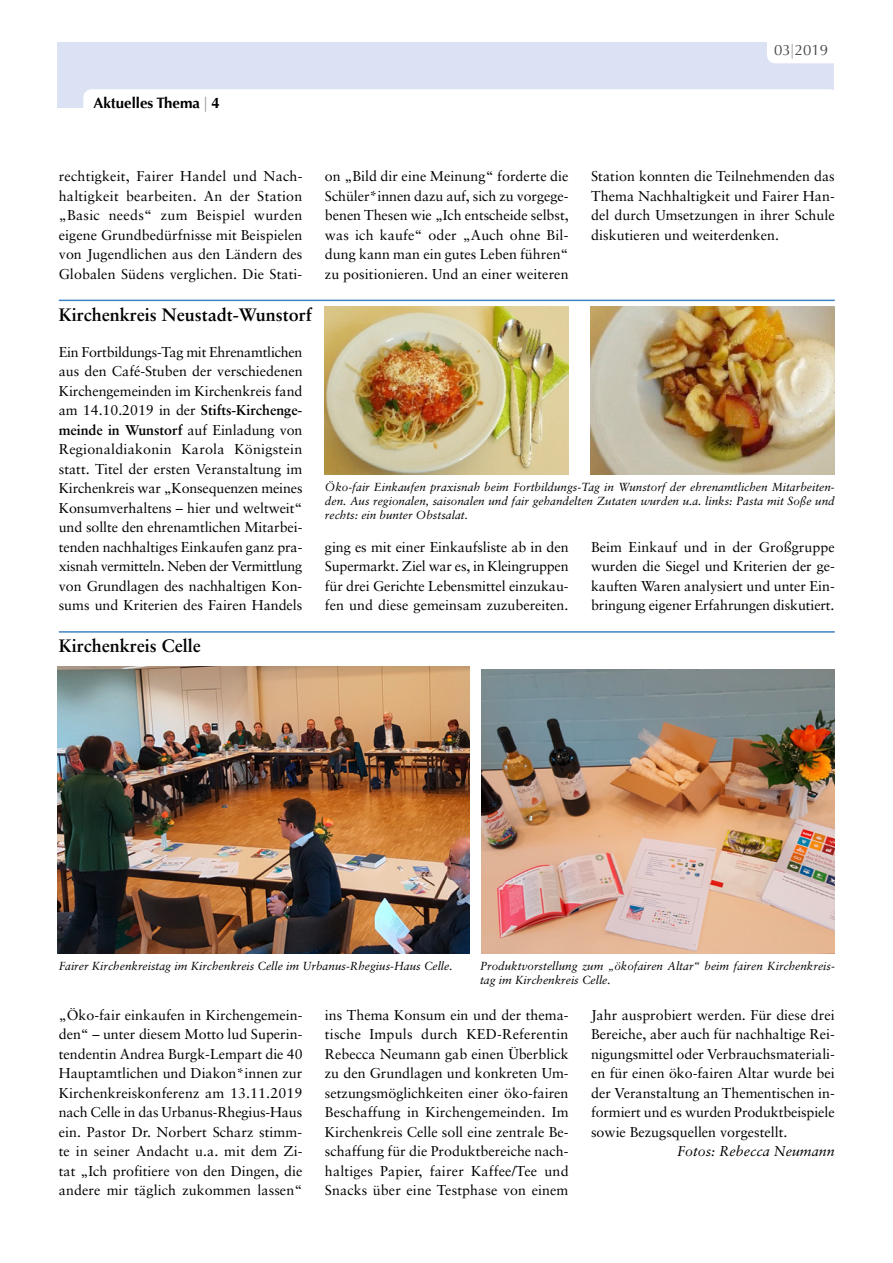
<style>
.page{position:relative;width:893px;height:1263px;background:#fff}
.page>*{position:absolute;margin:0;border:0;box-sizing:border-box;transform-origin:0 0}
.t1{font:700 18px "Sabon LT";color:#000}
.t2{font:700 15px "Optima";color:#000}
.t3{font:15px "Optima";color:#474747}
.t4{font:14.25px/19.5px "Sabon LT";color:#000;text-align:justify}
.t5{font:italic 14.25px "Sabon LT";color:#000}
.t6{font:italic 11.7px/14.1px "Sabon LT";color:#000;text-align:justify}
.s1{font-family:"Myriad Pro";font-weight:400;font-stretch:condensed;color:#9c9d9d}
.s2{font-family:"Myriad Pro";font-stretch:condensed;color:#ababab}
.s3{font-weight:700}
</style>
<div class="page">
<div style="left:58px;top:42px;width:776px;height:66px;background:#dbe2f4"></div>
<div style="left:767px;top:26px;width:75px;height:37px;background:#fff;border-radius:9px"></div>
<div style="left:83px;top:89px;width:755px;height:38px;background:#fff;border-radius:9px"></div>
<hr style="left:59px;top:300px;width:776px;height:1px;background:#3f84c5">
<hr style="left:59px;top:631px;width:776px;height:2px;background:#3f84c5">
<img style="left:325px;top:306px;width:244px;height:168px">
<img style="left:591px;top:306px;width:243px;height:168px">
<img style="left:481px;top:670px;width:353px;height:283px">
<img style="left:58px;top:666px;width:411px;height:287px">
<p class="t2" style="left:93px;top:94px;width:128px">Aktuelles Thema <span class="s1">|</span> 4</p>
<p class="t3" style="left:774px;top:41px;width:56px">03<span class="s2">|</span>2019</p>
<p class="t4" style="left:59px;top:166px;width:245px">rechtigkeit, Fairer Handel und Nach&shy;haltigkeit bearbeiten. An der Station „Basic needs“ zum Beispiel wurden eigene Grundbedürfnisse mit Beispielen von Jugendlichen aus den Ländern des Globalen Südens verglichen. Die Stati-</p>
<p class="t4" style="left:325px;top:166px;width:245px">on „Bild dir eine Meinung“ forderte die Schüler*innen dazu auf, sich zu vorgege&shy;benen Thesen wie „Ich entscheide selbst, was ich kaufe“ oder „Auch ohne Bil&shy;dung kann man ein gutes Leben führen“ zu positionieren. Und an einer weiteren</p>
<p class="t4" style="left:591px;top:166px;width:245px">Station konnten die Teilnehmenden das Thema Nachhaltigkeit und Fairer Han&shy;del durch Umsetzungen in ihrer Schule diskutieren und weiterdenken.</p>
<p class="t1" style="left:59px;top:303px;width:255px">Kirchenkreis Neustadt-Wunstorf</p>
<p class="t4" style="left:59px;top:342px;width:245px">Ein Fortbildungs-Tag mit Ehrenamtlichen aus den Café-Stuben der verschiedenen Kirchengemeinden im Kirchenkreis fand am 14.10.2019 in der <span class="s3">Stifts-Kirchenge&shy;meinde in Wunstorf</span> auf Einladung von Regionaldiakonin Karola Königstein statt. Titel der ersten Veranstaltung im Kirchenkreis war „Konsequenzen meines Konsumverhaltens – hier und weltweit“ und sollte den ehrenamtlichen Mitarbei&shy;tenden nachhaltiges Einkaufen ganz pra&shy;xisnah vermitteln. Neben der Vermittlung von Grundlagen des nachhaltigen Kon&shy;sums und Kriterien des Fairen Handels</p>
<p class="t6" style="left:325px;top:480px;width:511px">Öko-fair Einkaufen praxisnah beim Fortbildungs-Tag in Wunstorf der ehrenamtlichen Mitarbeiten&shy;den. Aus regionalen, saisonalen und fair gehandelten Zutaten wurden u.a. links: Pasta mit Soße und rechts: ein bunter Obstsalat.</p>
<p class="t4" style="left:325px;top:537px;width:245px">ging es mit einer Einkaufsliste ab in den Supermarkt. Ziel war es, in Kleingruppen für drei Gerichte Lebensmittel einzukau&shy;fen und diese gemeinsam zuzubereiten.</p>
<p class="t4" style="left:591px;top:537px;width:245px">Beim Einkauf und in der Großgruppe wurden die Siegel und Kriterien der ge&shy;kauften Waren analysiert und unter Ein&shy;bringung eigener Erfahrungen diskutiert.</p>
<p class="t1" style="left:59px;top:635px;width:144px">Kirchenkreis Celle</p>
<p class="t6" style="left:59px;top:958px;width:395px">Fairer Kirchenkreistag im Kirchenkreis Celle im Urbanus-Rhegius-Haus Celle.</p>
<p class="t6" style="left:480px;top:958px;width:356px">Produktvorstellung zum „ökofairen Altar“ beim fairen Kirchenkreis&shy;tag im Kirchenkreis Celle.</p>
<p class="t4" style="left:59px;top:1005px;width:245px">„Öko-fair einkaufen in Kirchengemein&shy;den“ – unter diesem Motto lud Superin&shy;tendentin Andrea Burgk-Lempart die 40<br>Hauptamtlichen und Diakon*innen zur Kirchenkreiskonferenz am 13.11.2019 nach Celle in das Urbanus-Rhegius-Haus ein. Pastor Dr. Norbert Scharz stimm&shy;te in seiner Andacht u.a. mit dem Zi&shy;tat „Ich profitiere von den Dingen, die andere mir täglich zukommen lassen“</p>
<p class="t4" style="left:325px;top:1005px;width:245px">ins Thema Konsum ein und der thema&shy;tische Impuls durch KED-Referentin Rebecca Neumann gab einen Überblick zu den Grundlagen und konkreten Um&shy;setzungsmöglichkeiten einer öko-fairen Beschaffung in Kirchengemeinden. Im Kirchenkreis Celle soll eine zentrale Be&shy;schaffung für die Produktbereiche nach&shy;haltiges Papier, fairer Kaffee/Tee und Snacks über eine Testphase von einem</p>
<p class="t4" style="left:591px;top:1005px;width:245px">Jahr ausprobiert werden. Für diese drei Bereiche, aber auch für nachhaltige Rei&shy;nigungsmittel oder Verbrauchsmateriali&shy;en für einen öko-fairen Altar wurde bei der Veranstaltung an Thementischen in&shy;formiert und es wurden Produktbeispiele sowie Bezugsquellen vorgestellt.</p>
<p class="t5" style="left:677px;top:1143px;width:159px">Fotos: Rebecca Neumann</p>
</div>
